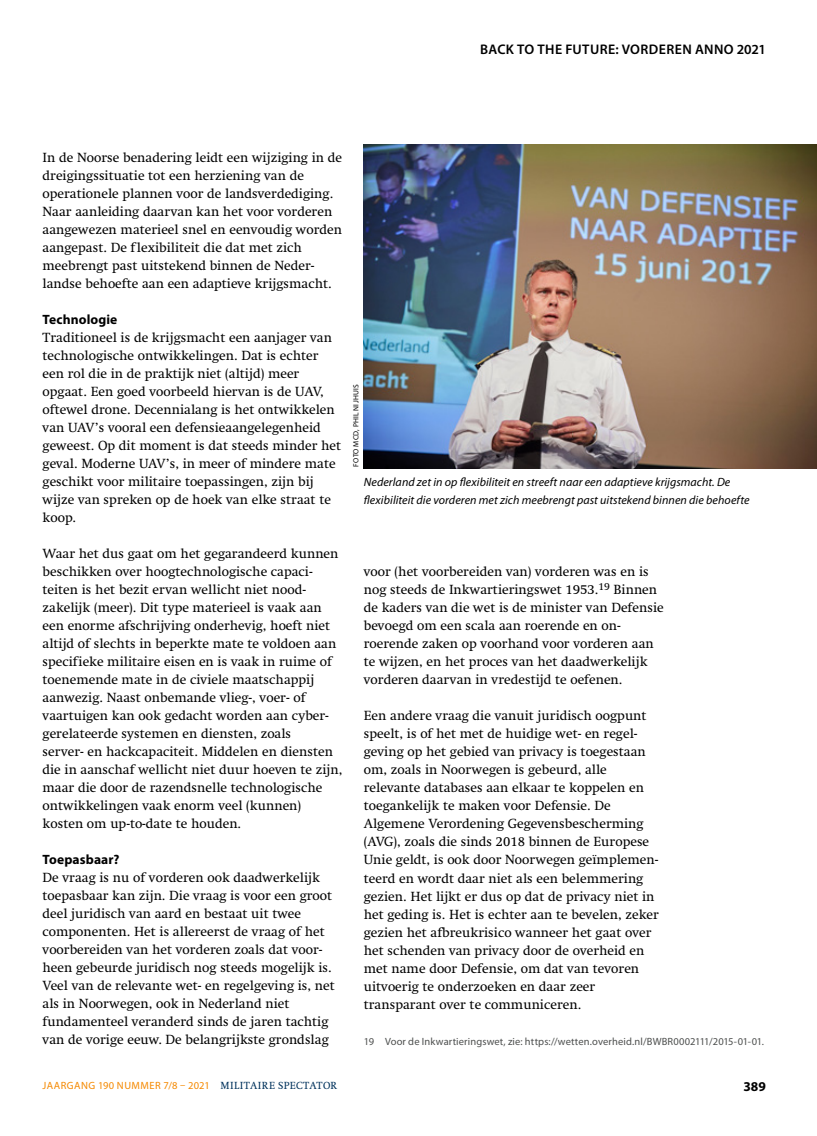
<style>
.page{position:relative;width:817px;height:1136px;background:#fff}
.page>*{position:absolute;margin:0;border:0;box-sizing:border-box;transform-origin:0 0}
.t1{font:600 13.95px "Myriad Pro";letter-spacing:.025em;color:#000}
.t2{font:13.5px/18px "Swift LT Std";color:#000}
.t3{font:700 13.5px "Myriad Pro";letter-spacing:.01em;color:#000}
.t4{font:italic 12px/18px "Myriad Pro";letter-spacing:.005em;color:#000}
.t5{font:10.5px "Myriad Pro";letter-spacing:.015em;color:#4d4f4e}
.t6{font:10.5px "Myriad Pro";letter-spacing:.045em;color:#f58900}
.t7{font:7.5px "Myriad Pro";letter-spacing:.04em;color:#000}
.s1{font-family:"Swift LT Std";color:#00325c}
</style>
<div class="page">
<img style="left:364px;top:145px;width:452px;height:323px">
<p class="t1" style="left:480px;top:40px;width:287px">BACK TO THE FUTURE: VORDEREN ANNO 2021</p>
<p class="t2" style="left:43px;top:149px;width:301px">In de Noorse benadering leidt een wijziging in de dreigingssituatie tot een herziening van de operationele plannen voor de landsverdediging.<br>Naar aanleiding daarvan kan het voor vorderen aangewezen materieel snel en eenvoudig worden aangepast. De flexibiliteit die dat met zich meebrengt past uitstekend binnen de Neder&shy;landse behoefte aan een adaptieve krijgsmacht.</p>
<p class="t3" style="left:43px;top:311px;width:76px">Technologie</p>
<p class="t2" style="left:43px;top:329px;width:300px">Traditioneel is de krijgsmacht een aanjager van technologische ontwikkelingen. Dat is echter een rol die in de praktijk niet (altijd) meer opgaat. Een goed voorbeeld hiervan is de UAV, oftewel drone. Decennialang is het ontwikkelen van UAV’s vooral een defensieaangelegenheid geweest. Op dit moment is dat steeds minder het geval. Moderne UAV’s, in meer of mindere mate geschikt voor militaire toepassingen, zijn bij wijze van spreken op de hoek van elke straat te koop.</p>
<p class="t2" style="left:43px;top:545px;width:301px">Waar het dus gaat om het gegarandeerd kunnen beschikken over hoogtechnologische capaci&shy;teiten is het bezit ervan wellicht niet nood&shy;zakelijk (meer). Dit type materieel is vaak aan een enorme afschrijving onderhevig, hoeft niet altijd of slechts in beperkte mate te voldoen aan specifieke militaire eisen en is vaak in ruime of toenemende mate in de civiele maatschappij aanwezig. Naast onbemande vlieg-, voer- of vaartuigen kan ook gedacht worden aan cyber&shy;gerelateerde systemen en diensten, zoals<br>server- en hackcapaciteit. Middelen en diensten die in aanschaf wellicht niet duur hoeven te zijn, maar die door de razendsnelle technologische ontwikkelingen vaak enorm veel (kunnen) kosten om up-to-date te houden.</p>
<p class="t3" style="left:43px;top:851px;width:78px">Toepasbaar?</p>
<p class="t2" style="left:43px;top:869px;width:294px">De vraag is nu of vorderen ook daadwerkelijk toepasbaar kan zijn. Die vraag is voor een groot deel juridisch van aard en bestaat uit twee componenten. Het is allereerst de vraag of het voorbereiden van het vorderen zoals dat voor&shy;heen gebeurde juridisch nog steeds mogelijk is.<br>Veel van de relevante wet- en regelgeving is, net als in Noorwegen, ook in Nederland niet fundamenteel veranderd sinds de jaren tachtig van de vorige eeuw. De belangrijkste grondslag</p>
<p class="t7" style="left:351px;top:466px;width:84px;rotate:-90deg">FOTO MCD, PHIL NIJHUIS</p>
<p class="t4" style="left:364px;top:473px;width:387px">Nederland zet in op flexibiliteit en streeft naar een adaptieve krijgsmacht. De flexibiliteit die vorderen met zich meebrengt past uitstekend binnen die behoefte</p>
<p class="t2" style="left:364px;top:563px;width:301px">voor (het voorbereiden van) vorderen was en is nog steeds de Inkwartieringswet 1953.<sup>19</sup> Binnen de kaders van die wet is de minister van Defensie bevoegd om een scala aan roerende en on&shy;roerende zaken op voorhand voor vorderen aan te wijzen, en het proces van het daadwerkelijk vorderen daarvan in vredestijd te oefenen.</p>
<p class="t2" style="left:364px;top:707px;width:296px">Een andere vraag die vanuit juridisch oogpunt speelt, is of het met de huidige wet- en regel&shy;geving op het gebied van privacy is toegestaan om, zoals in Noorwegen is gebeurd, alle relevante databases aan elkaar te koppelen en toegankelijk te maken voor Defensie. De Algemene Verordening Gegevensbescherming (AVG), zoals die sinds 2018 binnen de Europese Unie geldt, is ook door Noorwegen geïmplemen&shy;teerd en wordt daar niet als een belemmering gezien. Het lijkt er dus op dat de privacy niet in het geding is. Het is echter aan te bevelen, zeker gezien het afbreukrisico wanneer het gaat over het schenden van privacy door de overheid en met name door Defensie, om dat van tevoren uitvoerig te onderzoeken en daar zeer transparant over te communiceren.</p>
<p class="t5" style="left:364px;top:1034px;width:401px">19 Voor de Inkwartieringswet, zie: https://wetten.overheid.nl/BWBR0002111/2015-01-01.</p>
<p class="t6" style="left:43px;top:1078px;width:296px">JAARGANG 190 NUMMER 7/8 – 2021 <span class="s1">MILITAIRE SPECTATOR</span></p>
<p class="t3" style="left:743px;top:1077px;width:24px">389</p>
</div>
